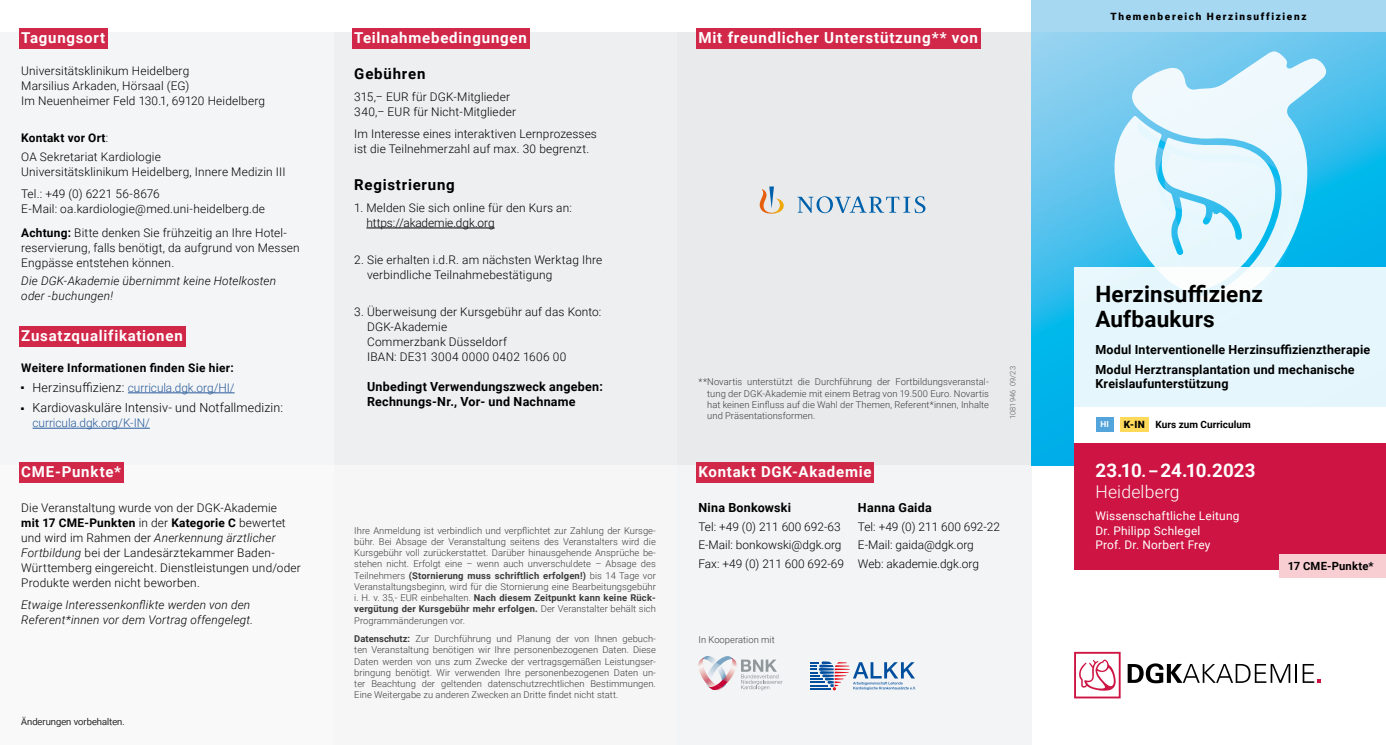
<style>
.page{position:relative;width:1386px;height:745px;background:#fff}
.page>*{position:absolute;margin:0;border:0;box-sizing:border-box;transform-origin:0 0}
.t1{font:700 22.5px/25px "Roboto";letter-spacing:.01em;color:#000}
.t2{font:700 18.75px "Roboto";letter-spacing:.005em;color:#fff}
.t3{font:300 17.5px "Roboto";letter-spacing:.015em;color:#fff}
.t4{font:700 15.12px "Roboto";letter-spacing:.055em;color:#fff}
.t5{font:700 15px "Roboto";letter-spacing:.05em;color:#fff}
.t6{font:700 15px "Roboto";letter-spacing:.055em;color:#000}
.t7{font:700 12.5px/15px "Roboto";letter-spacing:.015em;color:#000}
.t8{font:300 12.5px "Roboto";letter-spacing:.01em;color:#000}
.t9{font:300 11.88px/15px "Roboto";letter-spacing:.015em;color:#000}
.t10{font:italic 300 11.88px/15px "Roboto";letter-spacing:.015em;color:#000}
.t11{font:300 11.88px "Roboto";letter-spacing:-.005em;color:#275b9b}
.t12{font:11.88px/14.4px "Roboto";letter-spacing:.02em;color:#fff}
.t13{font:700 11.88px "Roboto";letter-spacing:.025em;color:#000}
.t14{font:700 11.25px "Roboto";letter-spacing:.015em;color:#000}
.t15{font:900 10px "Roboto";letter-spacing:.165em;color:#000}
.t16{font:700 10px "Roboto";letter-spacing:.01em;color:#000}
.t17{font:300 9.38px/11.2px "Roboto";letter-spacing:.005em;color:#3c3c3b;text-align:justify}
.t18{font:700 8.25px "Roboto";color:#fff}
.t19{font:300 7.5px "Roboto";color:#575756}
.s1{font-weight:700}
.s2{font-size:12.5px;color:#000}
.s3{font-style:italic}
.s4{font-size:12px}
.s5{font-weight:900}
.s6{font-size:16.25px}
</style>
<div class="page">
<div style="left:333px;top:32px;width:344px;height:712px;background:#eeeff1"></div>
<div style="left:677px;top:32px;width:354px;height:712px;background:#e9eaec"></div>
<div style="left:0;top:32px;width:333px;height:712px;background:#f4f5f6"></div>
<div style="left:0;top:465px;width:1031px;height:279px;background:#f6f6f7"></div>
<svg style="left:1074px;top:651px;width:46px;height:47px"></svg>
<svg style="left:1127px;top:663px;width:193px;height:19px"></svg>
<div style="left:352px;top:28px;width:177px;height:21px;background:#d12849"></div>
<hr style="left:366px;top:227px;width:128px;height:1px;background:#000">
<svg style="left:698px;top:655px;width:84px;height:36px"></svg>
<svg style="left:810px;top:661px;width:105px;height:28px"></svg>
<div style="left:19px;top:28px;width:89px;height:21px;background:#d12849"></div>
<div style="left:19px;top:326px;width:166px;height:20px;background:#d12849"></div>
<hr style="left:128px;top:392px;width:107px;height:1px;background:#275b9b">
<hr style="left:33px;top:427px;width:117px;height:1px;background:#275b9b">
<div style="left:696px;top:28px;width:284px;height:21px;background:#d12849"></div>
<svg style="left:759px;top:186px;width:166px;height:27px"></svg>
<div style="left:696px;top:462px;width:178px;height:20px;background:#d12849"></div>
<svg style="left:1031px;top:32px;width:354px;height:433px;background:#47c0ec"></svg>
<svg style="left:1114px;top:51px;width:212px;height:217px;background:#b4e5f7"></svg>
<div style="left:1031px;top:0;width:354px;height:32px;background:#a6d8f2"></div>
<div style="left:1074px;top:442px;width:311px;height:128px;background:#ce1442"></div>
<div style="left:1074px;top:268px;width:311px;height:138px;background:#e5f6fc"></div>
<div style="left:1279px;top:553px;width:106px;height:24px;background:#f9ced3"></div>
<div style="left:19px;top:462px;width:105px;height:20px;background:#d12849"></div>
<div style="left:1074px;top:406px;width:311px;height:36px;background:#fff"></div>
<div style="left:1096px;top:417px;width:17px;height:14px;background:#53a4db"></div>
<div style="left:1120px;top:417px;width:28px;height:14px;background:#fed95a"></div>
<h3 class="t5" style="left:21px;top:27px;width:85px">Tagungsort</h3>
<p class="t9" style="left:21px;top:63px;width:245px">Universitätsklinikum Heidelberg<br>Marsilius Arkaden, Hörsaal (EG)<br>Im Neuenheimer Feld 130.1, 69120 Heidelberg</p>
<p class="t9" style="left:21px;top:128px;width:141px;line-height:18.5px"><span class="s1">Kontakt vor Ort</span>:<br>OA Sekretariat Kardiologie</p>
<p class="t9" style="left:21px;top:160px;width:266px;line-height:22.1px">Universitätsklinikum Heidelberg, Innere Medizin III<br>Tel.: +49 (0) 6221 56-8676</p>
<p class="t9" style="left:21px;top:196px;width:267px;line-height:23.9px">E-Mail: oa.kardiologie@med.uni-heidelberg.de<br><span class="s1">Achtung:</span> Bitte denken Sie frühzeitig an Ihre Hotel-</p>
<p class="t9" style="left:21px;top:239px;width:280px">reservierung, falls benötigt, da aufgrund von Messen<br>Engpässe entstehen können.</p>
<p class="t10" style="left:21px;top:273px;width:256px">Die DGK-Akademie übernimmt keine Hotelkosten oder -buchungen!</p>
<h3 class="t5" style="left:21px;top:325px;width:163px">Zusatzqualifikationen</h3>
<p class="t13" style="left:21px;top:359px;width:214px">Weitere Informationen finden Sie hier:</p>
<p class="t11" style="left:21px;top:379px;width:215px"><sup>■</sup> <span class="s2">Herzinsuffizienz:</span> curricula.dgk.org/HI/</p>
<h3 class="t8" style="left:21px;top:399px;width:263px">■ Kardiovaskuläre Intensiv- und Notfallmedizin:</h3>
<p class="t11" style="left:33px;top:414px;width:119px">curricula.dgk.org/K-IN/</p>
<h3 class="t5" style="left:21px;top:460px;width:101px">CME-Punkte*</h3>
<p class="t9" style="left:21px;top:499px;width:281px">Die Veranstaltung wurde von der DGK-Akademie<br><span class="s1">mit 17 CME-Punkten</span> in der <span class="s1">Kategorie C</span> bewertet und wird im Rahmen der <span class="s3">Anerkennung ärztlicher Fortbildung</span> bei der Landesärztekammer Baden-Württemberg eingereicht. Dienstleistungen und/oder Produkte werden nicht beworben.</p>
<p class="t10" style="left:21px;top:597px;width:234px">Etwaige Interessenkonflikte werden von den<br>Referent*innen vor dem Vortrag offengelegt.</p>
<p class="t17" style="left:21px;top:715px;width:105px">Änderungen vorbehalten.</p>
<h3 class="t5" style="left:354px;top:27px;width:174px">Teilnahmebedingungen</h3>
<h3 class="t6" style="left:354px;top:63px;width:73px">Gebühren</h3>
<p class="t9" style="left:354px;top:88px;width:163px">315,<span class="s4">–</span> EUR für DGK-Mitglieder<br>340,<span class="s4">–</span> EUR für Nicht-Mitglieder</p>
<p class="t9" style="left:354px;top:125px;width:244px">Im Interesse eines interaktiven Lernprozesses ist die Teilnehmerzahl auf max. 30 begrenzt.</p>
<h3 class="t6" style="left:354px;top:174px;width:102px">Registrierung</h3>
<p class="t9" style="left:366px;top:200px;width:207px;text-indent:-12px">1. Melden Sie sich online für den Kurs an: https://akademie.dgk.org</p>
<p class="t9" style="left:367px;top:252px;width:236px;text-indent:-13px">2. Sie erhalten i.d.R. am nächsten Werktag Ihre verbindliche Teilnahmebestätigung</p>
<p class="t9" style="left:367px;top:304px;width:236px;text-indent:-13px">3. Überweisung der Kursgebühr auf das Konto:<br>DGK-Akademie<br>Commerzbank Düsseldorf<br>IBAN: DE31 3004 0000 0402 1606 00</p>
<h3 class="t7" style="left:367px;top:379px;width:237px">Unbedingt Verwendungszweck angeben:<br>Rechnungs-Nr., Vor- und Nachname</h3>
<h3 class="t4" style="left:698px;top:27px;width:281px">Mit freundlicher Unterstützung** von</h3>
<p class="t17" style="left:707px;top:375px;width:283px;text-indent:-9px">**Novartis unterstützt die Durchführung der Fortbildungsveranstal&shy;tung der DGK-Akademie mit einem Betrag von 19.500 Euro. Novartis hat keinen Einfluss auf die Wahl der Themen, Referent*innen, Inhalte und Präsentationsformen.</p>
<p class="t19" style="left:1007px;top:419px;width:54px;rotate:-90deg">1081946 09/23</p>
<h3 class="t5" style="left:698px;top:460px;width:174px">Kontakt DGK-Akademie</h3>
<h3 class="t7" style="left:698px;top:499px;width:94px">Nina Bonkowski</h3>
<h3 class="t7" style="left:858px;top:499px;width:75px">Hanna Gaida</h3>
<p class="t9" style="left:698px;top:518px;width:144px">Tel: +49 (0) 211 600 692-63</p>
<p class="t9" style="left:858px;top:518px;width:144px">Tel: +49 (0) 211 600 692-22</p>
<p class="t9" style="left:698px;top:537px;width:144px">E-Mail: bonkowski@dgk.org</p>
<p class="t17" style="left:354px;top:524px;width:303px">Ihre Anmeldung ist verbindlich und verpflichtet zur Zahlung der Kursge&shy;bühr. Bei Absage der Veranstaltung seitens des Veranstalters wird die Kursgebühr voll zurückerstattet. Darüber hinausgehende Ansprüche be&shy;stehen nicht. Erfolgt eine – wenn auch unverschuldete – Absage des Teilnehmers <span class="s1">(Stornierung muss schriftlich erfolgen!)</span> bis 14 Tage vor Veranstaltungsbeginn, wird für die Stornierung eine Bearbeitungsgebühr i. H. v. 35,- EUR einbehalten. <span class="s1">Nach diesem Zeitpunkt kann keine Rück&shy;vergütung der Kursgebühr mehr erfolgen.</span> Der Veranstalter behält sich Programmänderungen vor.</p>
<p class="t17" style="left:354px;top:632px;width:303px"><span class="s1">Datenschutz:</span> Zur Durchführung und Planung der von Ihnen gebuch&shy;ten Veranstaltung benötigen wir Ihre personenbezogenen Daten. Diese Daten werden von uns zum Zwecke der vertragsgemäßen Leistungser&shy;bringung benötigt. Wir verwenden Ihre personenbezogenen Daten un&shy;ter Beachtung der geltenden datenschutzrechtlichen Bestimmungen.<br>Eine Weitergabe zu anderen Zwecken an Dritte findet nicht statt.</p>
<p class="t17" style="left:698px;top:633px;width:78px">In Kooperation mit</p>
<p class="t9" style="left:698px;top:535px;width:282px;line-height:18.5px;text-indent:159px">E-Mail: gaida@dgk.org<br>Fax: +49 (0) 211 600 692-69 Web: akademie.dgk.org</p>
<p class="t15" style="left:1110px;top:9px;width:197px">Themenbereich Herzinsuffizienz</p>
<h1 class="t1" style="left:1095px;top:281px;width:169px">Herzinsuffizienz<br>Aufbaukurs</h1>
<h3 class="t7" style="left:1095px;top:339px;width:276px;line-height:19.8px">Modul Interventionelle Herzinsuffizienztherapie<br>Modul Herztransplantation und mechanische</h3>
<h3 class="t7" style="left:1095px;top:375px;width:135px">Kreislaufunterstützung</h3>
<p class="t18" style="left:1100px;top:418px;width:10px">HI</p>
<p class="t16" style="left:1123px;top:417px;width:128px"><span class="s5">K-IN</span> Kurs zum Curriculum</p>
<h2 class="t2" style="left:1095px;top:457px;width:162px">23.10<span class="s6">. –</span> 24.10.2023</h2>
<h3 class="t3" style="left:1095px;top:479px;width:86px">Heidelberg</h3>
<p class="t12" style="left:1095px;top:508px;width:146px">Wissenschaftliche Leitung<br>Dr. Philipp Schlegel<br>Prof. Dr. Norbert Frey</p>
<p class="t14" style="left:1287px;top:557px;width:87px">17 CME-Punkte*</p>
</div>
